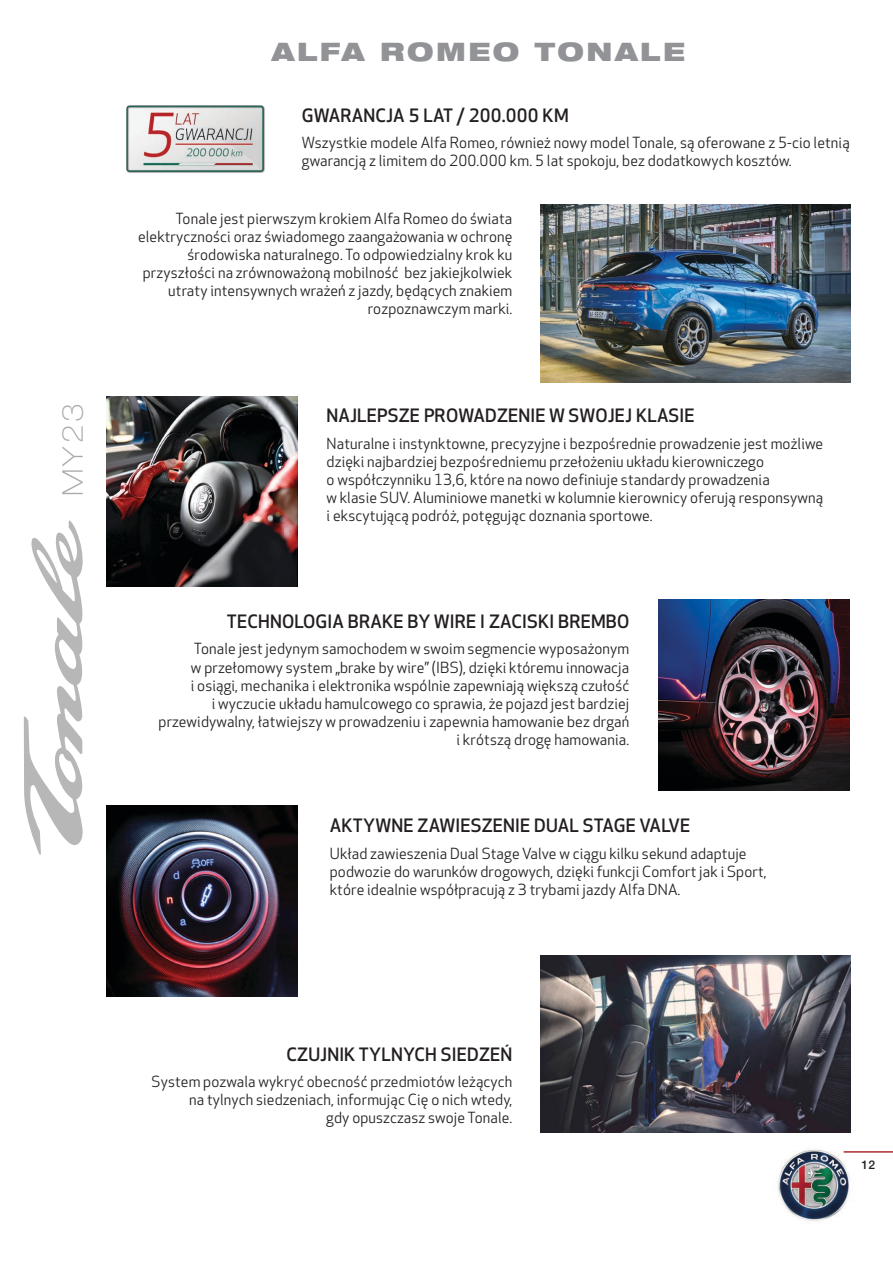
<style>
.page{position:relative;width:893px;height:1263px;background:#fff}
.page>*{position:absolute;margin:0;border:0;box-sizing:border-box;transform-origin:0 0}
.t1{font:100 expanded 28.5px "Helvetica Neue LT Pro";color:#a7a9ac}
.t2{font:900 expanded 25.5px "Helvetica Neue LT Pro";letter-spacing:.1em;color:#929396}
.t3{font:500 18px "Apex New";letter-spacing:.01em;color:#231f20}
.t4{font:15px/18px "Apex New";letter-spacing:.01em;color:#231f20}
.t5{font:500 12px "Helvetica Neue LT Pro";color:#231f20}
</style>
<div class="page">
<img style="left:778px;top:1149px;width:72px;height:75px">
<hr style="left:844px;top:1151px;width:49px;height:2px;background:#a72c31">
<svg style="left:24px;top:520px;width:59px;height:335px"></svg>
<img style="left:106px;top:805px;width:192px;height:192px">
<img style="left:541px;top:205px;width:309px;height:178px">
<img style="left:541px;top:955px;width:309px;height:177px">
<img style="left:658px;top:599px;width:191px;height:191px">
<img style="left:106px;top:396px;width:192px;height:190px">
<img style="left:126px;top:105px;width:139px;height:68px">
<h1 class="t1" style="left:56px;top:496px;width:94px;rotate:-90deg">MY23</h1>
<h2 class="t2" style="left:272px;top:35px;width:414px">ALFA ROMEO TONALE</h2>
<p class="t3" style="left:302px;top:105px;width:268px">GWARANCJA 5 LAT / 200.000 KM</p>
<p class="t4" style="left:302px;top:135px;width:549px">Wszystkie modele Alfa Romeo, również nowy model Tonale, są oferowane z 5-cio letnią gwarancją z limitem do 200.000 km. 5 lat spokoju, bez dodatkowych kosztów.</p>
<p class="t4" style="left:138px;top:211px;width:376px;text-align:right">Tonale jest pierwszym krokiem Alfa Romeo do świata elektryczności oraz świadomego zaangażowania w ochronę środowiska naturalnego. To odpowiedzialny krok ku przyszłości na zrównoważoną mobilność bez jakiejkolwiek utraty intensywnych wrażeń z jazdy, będących znakiem rozpoznawczym marki.</p>
<p class="t3" style="left:327px;top:405px;width:369px">NAJLEPSZE PROWADZENIE W SWOJEJ KLASIE</p>
<p class="t4" style="left:327px;top:435px;width:498px">Naturalne i instynktowne, precyzyjne i bezpośrednie prowadzenie jest możliwe dzięki najbardziej bezpośredniemu przełożeniu układu kierowniczego<br>o współczynniku 13,6, które na nowo definiuje standardy prowadzenia<br>w klasie SUV. Aluminiowe manetki w kolumnie kierownicy oferują responsywną i ekscytującą podróż, potęgując doznania sportowe.</p>
<p class="t3" style="left:227px;top:611px;width:404px">TECHNOLOGIA BRAKE BY WIRE I ZACISKI BREMBO</p>
<p class="t4" style="left:159px;top:641px;width:472px;text-align:right">Tonale jest jedynym samochodem w swoim segmencie wyposażonym<br>w przełomowy system „brake by wire” (IBS), dzięki któremu innowacja<br>i osiągi, mechanika i elektronika wspólnie zapewniają większą czułość<br>i wyczucie układu hamulcowego co sprawia, że pojazd jest bardziej przewidywalny, łatwiejszy w prowadzeniu i zapewnia hamowanie bez drgań i krótszą drogę hamowania.</p>
<p class="t3" style="left:330px;top:815px;width:362px">AKTYWNE ZAWIESZENIE DUAL STAGE VALVE</p>
<p class="t4" style="left:330px;top:845px;width:438px">Układ zawieszenia Dual Stage Valve w ciągu kilku sekund adaptuje podwozie do warunków drogowych, dzięki funkcji Comfort jak i Sport, które idealnie współpracują z 3 trybami jazdy Alfa DNA.</p>
<p class="t3" style="left:287px;top:1044px;width:227px">CZUJNIK TYLNYCH SIEDZEŃ</p>
<p class="t4" style="left:152px;top:1073px;width:362px;text-align:right">System pozwala wykryć obecność przedmiotów leżących na tylnych siedzeniach, informując Cię o nich wtedy,<br>gdy opuszczasz swoje Tonale.</p>
<p class="t5" style="left:862px;top:1158px;width:15px">12</p>
</div>
